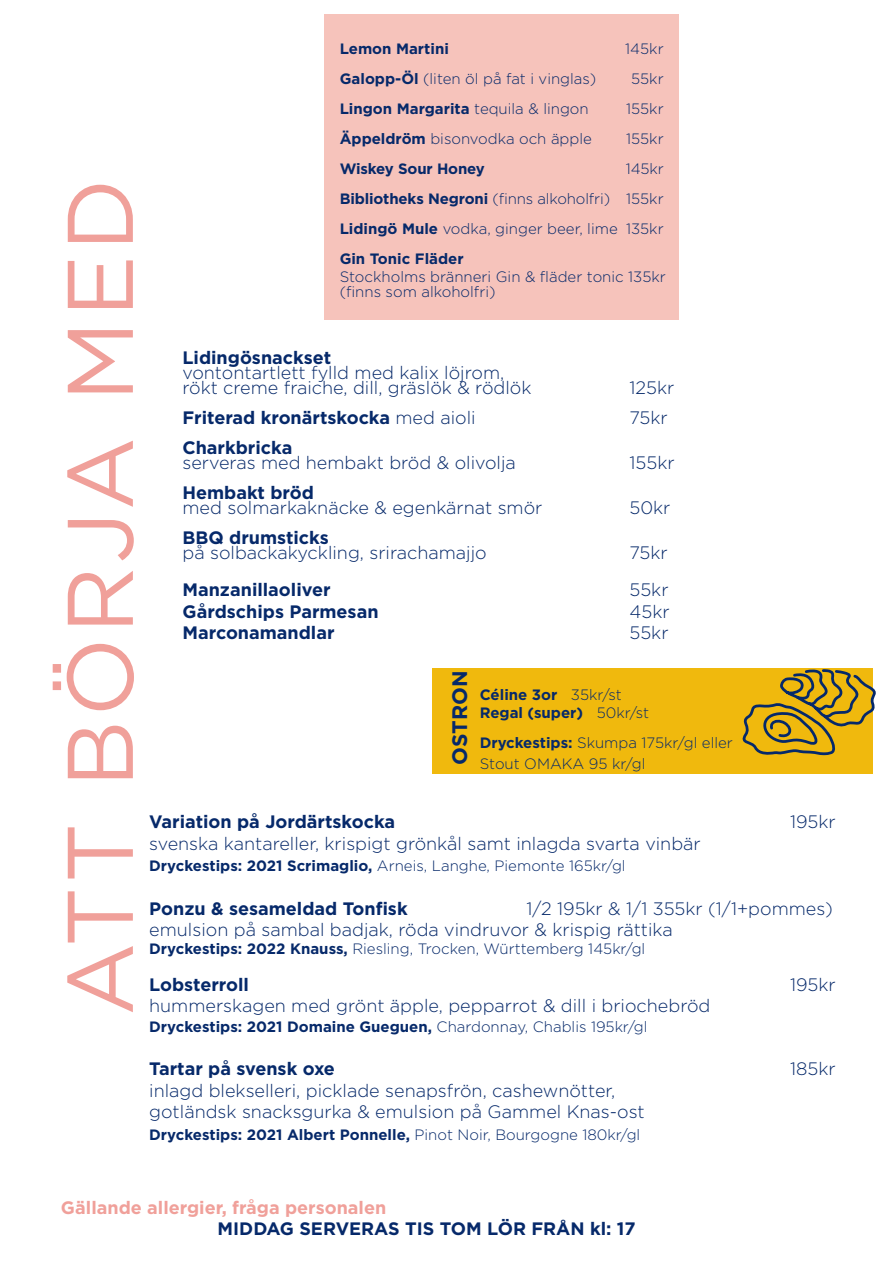
<style>
.page{position:relative;width:893px;height:1263px;background:#fff}
.page>*{position:absolute;margin:0;border:0;box-sizing:border-box;transform-origin:0 0}
.t1{font:93px "Gotham";letter-spacing:.04em;color:#f0a09a}
.t2{font:700 21px "Gotham";color:#06296a}
.t3{font:300 18px "Gotham";color:#06296a}
.t4{font:700 18px "Gotham";color:#06296a}
.t5{font:700 18px "Gotham";color:#f0a09a}
.t6{font:300 15px "Gotham";color:#06296a}
.t7{font:700 15px "Gotham";color:#06296a}
.s1{font-weight:700}
.s2{font-weight:300}
</style>
<div class="page">
<div style="left:324px;top:15px;width:354px;height:305px;background:#f6c3bb"></div>
<div style="left:432px;top:668px;width:440px;height:106px;background:#f0b90d"></div>
<svg style="left:742px;top:668px;width:134px;height:89px"></svg>
<p class="t1" style="left:40px;top:1016px;width:839px;rotate:-90deg">ATT BÖRJA MED</p>
<p class="t7" style="left:340px;top:38px;width:111px">Lemon Martini</p>
<p class="t6" style="left:625px;top:39px;width:40px">145kr</p>
<p class="t6" style="left:340px;top:69px;width:258px"><span class="s1">Galopp-Öl</span> (liten öl på fat i vinglas)</p>
<p class="t6" style="left:631px;top:69px;width:34px">55kr</p>
<p class="t7" style="left:340px;top:98px;width:251px">Lingon Margarita <span class="s2">tequila &amp; lingon</span></p>
<p class="t6" style="left:626px;top:99px;width:39px">155kr</p>
<p class="t6" style="left:340px;top:129px;width:254px"><span class="s1">Äppeldröm</span> bisonvodka och äpple</p>
<p class="t6" style="left:626px;top:129px;width:39px">155kr</p>
<p class="t7" style="left:340px;top:158px;width:147px">Wiskey Sour Honey</p>
<p class="t6" style="left:626px;top:159px;width:39px">145kr</p>
<p class="t6" style="left:340px;top:189px;width:325px"><span class="s1">Bibliotheks Negroni</span> (finns alkoholfri) 155kr</p>
<p class="t6" style="left:340px;top:219px;width:325px"><span class="s1">Lidingö Mule</span> vodka, ginger beer, lime 135kr</p>
<p class="t7" style="left:340px;top:248px;width:126px">Gin Tonic Fläder</p>
<p class="t6" style="left:340px;top:267px;width:328px">Stockholms bränneri Gin &amp; fläder tonic 135kr</p>
<p class="t6" style="left:340px;top:282px;width:157px">(finns som alkoholfri)</p>
<p class="t4" style="left:182px;top:346px;width:150px">Lidingösnackset</p>
<p class="t3" style="left:182px;top:362px;width:323px">vontontartlett fylld med kalix löjrom,</p>
<p class="t3" style="left:182px;top:377px;width:351px">rökt creme fraiche, dill, gräslök &amp; rödlök</p>
<p class="t3" style="left:629px;top:377px;width:46px">125kr</p>
<p class="t4" style="left:182px;top:406px;width:295px">Friterad kronärtskocka <span class="s2">med aioli</span></p>
<p class="t3" style="left:629px;top:407px;width:40px">75kr</p>
<p class="t4" style="left:182px;top:436px;width:111px">Charkbricka</p>
<p class="t3" style="left:182px;top:452px;width:335px">serveras med hembakt bröd &amp; olivolja</p>
<p class="t3" style="left:629px;top:452px;width:47px">155kr</p>
<p class="t4" style="left:182px;top:481px;width:133px">Hembakt bröd</p>
<p class="t3" style="left:182px;top:497px;width:361px">med solmarkaknäcke &amp; egenkärnat smör</p>
<p class="t3" style="left:629px;top:497px;width:42px">50kr</p>
<p class="t4" style="left:182px;top:526px;width:148px">BBQ drumsticks</p>
<p class="t3" style="left:182px;top:542px;width:306px">på solbackakyckling, srirachamajjo</p>
<p class="t3" style="left:629px;top:542px;width:40px">75kr</p>
<p class="t4" style="left:182px;top:578px;width:150px">Manzanillaoliver</p>
<p class="t3" style="left:629px;top:578px;width:41px">55kr</p>
<p class="t4" style="left:182px;top:599px;width:198px">Gårdschips Parmesan</p>
<p class="t3" style="left:629px;top:600px;width:42px">45kr</p>
<p class="t4" style="left:182px;top:621px;width:154px">Marconamandlar</p>
<p class="t3" style="left:629px;top:621px;width:41px">55kr</p>
<p class="t2" style="left:446px;top:765px;width:96px;rotate:-90deg">OSTRON</p>
<p class="t7" style="left:480px;top:685px;width:144px">Céline 3or <span class="s2">35kr/st</span></p>
<p class="t7" style="left:480px;top:703px;width:171px">Regal (super) <span class="s2">50kr/st</span></p>
<p class="t6" style="left:480px;top:733px;width:255px"><span class="s1">Dryckestips:</span> Skumpa 175kr/gl eller</p>
<p class="t6" style="left:480px;top:754px;width:167px">Stout OMAKA 95 kr/gl</p>
<p class="t4" style="left:149px;top:810px;width:247px">Variation på Jordärtskocka</p>
<p class="t3" style="left:790px;top:810px;width:47px">195kr</p>
<p class="t3" style="left:149px;top:832px;width:553px">svenska kantareller, krispigt grönkål samt inlagda svarta vinbär</p>
<p class="t6" style="left:149px;top:856px;width:478px"><span class="s1">Dryckestips: 2021 Scrimaglio,</span> Arneis, Langhe, Piemonte 165kr/gl</p>
<p class="t4" style="left:149px;top:896px;width:260px">Ponzu &amp; sesameldad Tonfisk</p>
<p class="t3" style="left:526px;top:897px;width:308px">1/2 195kr &amp; 1/1 355kr (1/1+pommes)</p>
<p class="t3" style="left:149px;top:918px;width:525px">emulsion på sambal badjak, röda vindruvor &amp; krispig rättika</p>
<p class="t6" style="left:149px;top:939px;width:497px"><span class="s1">Dryckestips: 2022 Knauss,</span> Riesling, Trocken, Württemberg 145kr/gl</p>
<p class="t4" style="left:149px;top:972px;width:101px">Lobsterroll</p>
<p class="t3" style="left:790px;top:973px;width:47px">195kr</p>
<p class="t3" style="left:149px;top:995px;width:563px">hummerskagen med grönt äpple, pepparrot &amp; dill i briochebröd</p>
<p class="t7" style="left:149px;top:1016px;width:500px">Dryckestips: 2021 Domaine Gueguen, <span class="s2">Chardonnay, Chablis 195kr/gl</span></p>
<p class="t4" style="left:149px;top:1057px;width:187px">Tartar på svensk oxe</p>
<p class="t3" style="left:790px;top:1057px;width:47px">185kr</p>
<p class="t3" style="left:149px;top:1079px;width:467px">inlagd blekselleri, picklade senapsfrön, cashewnötter,</p>
<p class="t3" style="left:149px;top:1100px;width:497px">gotländsk snacksgurka &amp; emulsion på Gammel Knas-ost</p>
<p class="t7" style="left:149px;top:1124px;width:493px">Dryckestips: 2021 Albert Ponnelle, <span class="s2">Pinot Noir, Bourgogne 180kr/gl</span></p>
<p class="t5" style="left:61px;top:1195px;width:327px">Gällande allergier, fråga personalen</p>
<p class="t4" style="left:218px;top:1217px;width:420px">MIDDAG SERVERAS TIS TOM LÖR FRÅN kl: 17</p>
</div>
